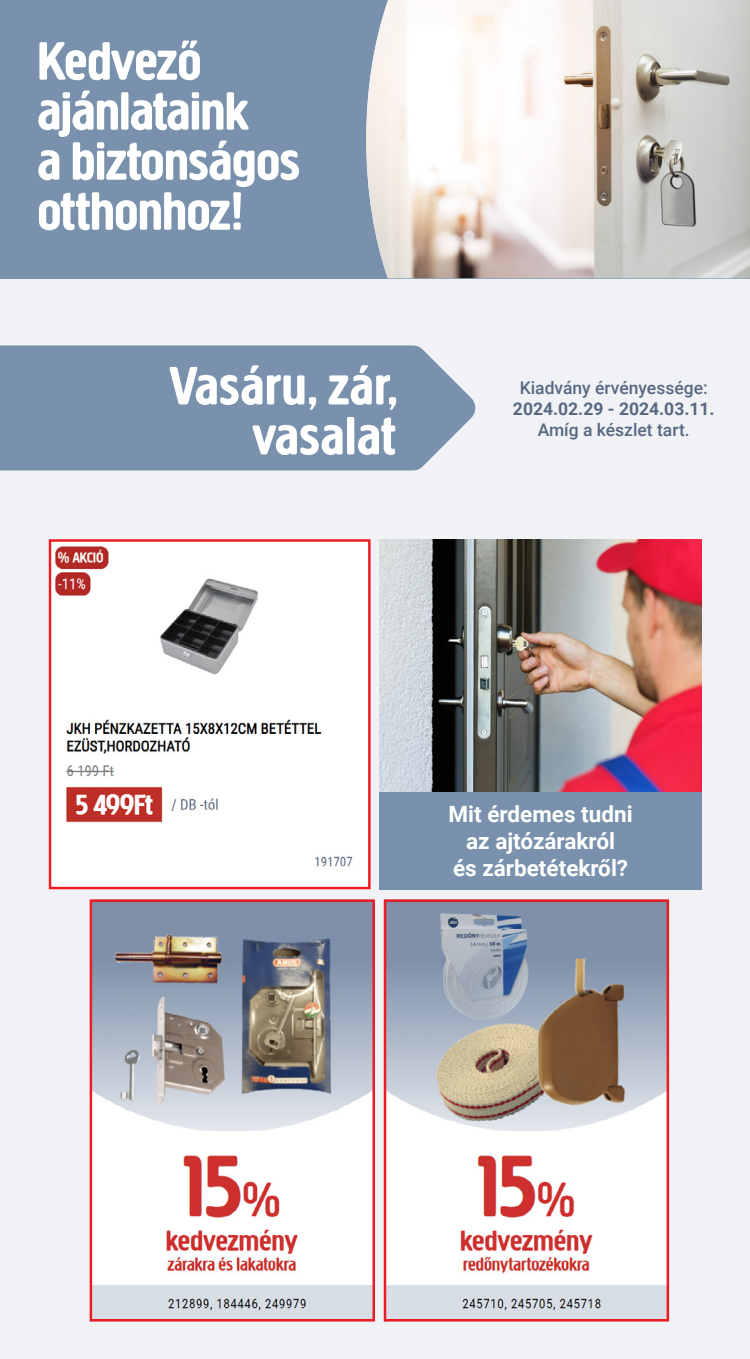
<style>
.page{position:relative;width:750px;height:1359px;background:#f0f2f5}
.page>*{position:absolute;margin:0;border:0;box-sizing:border-box;transform-origin:0 0}
.t1{font:56.25px/50px "Creighton HU";color:#fff}
.t2{font:56.25px/50px "Creighton HU";letter-spacing:.02em;color:#fff;text-align:right}
.t3{font:700 22.5px/27px "Roboto";color:#fff;text-align:center}
.t4{font:500 17.5px "Roboto";color:#576983}
.t5{font:700 17.5px "Roboto";color:#576983}
</style>
<div class="page">
<div style="left:0;top:345px;width:476px;height:125px;background:#7991ad"></div>
<div style="left:0;top:0;width:750px;height:278px;background:#7991ad"></div>
<img style="left:366px;top:0;width:384px;height:278px">
<div style="left:379px;top:791px;width:323px;height:98px;background:#7991ad"></div>
<img style="left:379px;top:539px;width:323px;height:252px">
<img style="left:52px;top:542px;width:316px;height:344px">
<div style="left:49px;top:539px;width:322px;height:350px;border:2px solid #ed1c24"></div>
<img style="left:93px;top:902px;width:279px;height:416px">
<div style="left:90px;top:899px;width:285px;height:422px;border:2px solid #ed1c24"></div>
<img style="left:387px;top:902px;width:279px;height:416px">
<div style="left:384px;top:899px;width:285px;height:422px;border:2px solid #ed1c24"></div>
<h1 class="t1" style="left:38px;top:35px;width:264px">Kedvező ajánlataink<br>a biztonságos otthonhoz!</h1>
<h1 class="t2" style="left:170px;top:360px;width:230px">Vasáru, zár, vasalat</h1>
<p class="t4" style="left:520px;top:376px;width:190px">Kiadvány érvényessége:</p>
<p class="t5" style="left:513px;top:397px;width:203px">2024.02.29 - 2024.03.11.</p>
<p class="t4" style="left:538px;top:418px;width:153px">Amíg a készlet tart.</p>
<p class="t3" style="left:449px;top:799px;width:186px">Mit érdemes tudni az ajtózárakról<br>és zárbetétekről?</p>
</div>
